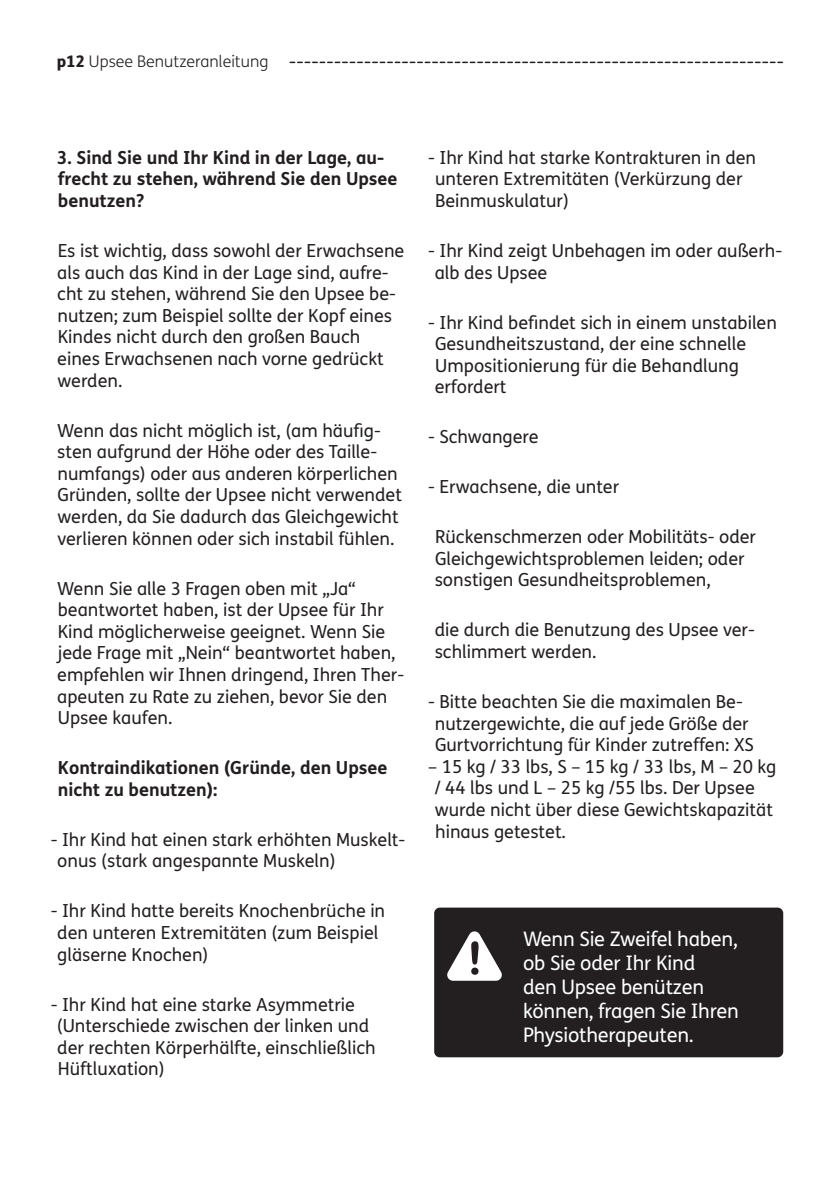
<style>
.page{position:relative;width:840px;height:1191px;background:#fff}
.page>*{position:absolute;margin:0;border:0;box-sizing:border-box;transform-origin:0 0}
.t1{font:20px/24px "FS Me";letter-spacing:-.01em;color:#fff}
.t2{font:18px/21.6px "FS Me";color:#231f20}
.t3{font:700 18px/21.6px "FS Me";color:#231f20}
.t4{font:300 16px "FS Me";color:#231f20}
.s1{font-weight:800}
</style>
<div class="page">
<svg style="left:290px;top:62px;width:492px;height:1px"></svg>
<div style="left:434px;top:907px;width:348px;height:150px;background:#231f20;border-radius:6px"></div>
<svg style="left:447px;top:931px;width:55px;height:49px"></svg>
<p class="t4" style="left:57px;top:51px;width:213px"><span class="s1">p12</span> Upsee Benutzeranleitung</p>
<p class="t3" style="left:57px;top:146px;width:342px">3. Sind Sie und Ihr Kind in der Lage, au&shy;frecht zu stehen, während Sie den Upsee benutzen?</p>
<p class="t2" style="left:57px;top:239px;width:348px">Es ist wichtig, dass sowohl der Erwachsene als auch das Kind in der Lage sind, aufre&shy;cht zu stehen, während Sie den Upsee be&shy;nutzen; zum Beispiel sollte der Kopf eines Kindes nicht durch den großen Bauch eines Erwachsenen nach vorne gedrückt werden.</p>
<p class="t2" style="left:57px;top:419px;width:346px">Wenn das nicht möglich ist, (am häufig&shy;sten aufgrund der Höhe oder des Taille&shy;numfangs) oder aus anderen körperlichen Gründen, sollte der Upsee nicht verwendet werden, da Sie dadurch das Gleichgewicht verlieren können oder sich instabil fühlen.</p>
<p class="t2" style="left:57px;top:577px;width:348px">Wenn Sie alle 3 Fragen oben mit „Ja“ beantwortet haben, ist der Upsee für Ihr Kind möglicherweise geeignet. Wenn Sie jede Frage mit „Nein“ beantwortet haben, empfehlen wir Ihnen dringend, Ihren Ther&shy;apeuten zu Rate zu ziehen, bevor Sie den Upsee kaufen.</p>
<p class="t3" style="left:58px;top:756px;width:331px">Kontraindikationen (Gründe, den Upsee nicht zu benutzen):</p>
<p class="t2" style="left:57px;top:828px;width:349px;text-indent:-6px">- Ihr Kind hat einen stark erhöhten Muskelt&shy;onus (stark angespannte Muskeln)</p>
<p class="t2" style="left:57px;top:900px;width:329px;text-indent:-6px">- Ihr Kind hatte bereits Knochenbrüche in den unteren Extremitäten (zum Beispiel gläserne Knochen)</p>
<p class="t2" style="left:57px;top:993px;width:320px;text-indent:-6px">- Ihr Kind hat eine starke Asymmetrie (Unterschiede zwischen der linken und der rechten Körperhälfte, einschließlich Hüftluxation)</p>
<p class="t2" style="left:435px;top:146px;width:322px;text-indent:-7px">- Ihr Kind hat starke Kontrakturen in den unteren Extremitäten (Verkürzung der<br>Beinmuskulatur)</p>
<p class="t2" style="left:434px;top:239px;width:349px;text-indent:-6px">- Ihr Kind zeigt Unbehagen im oder außerh&shy;alb des Upsee</p>
<p class="t2" style="left:434px;top:311px;width:343px;text-indent:-6px">- Ihr Kind befindet sich in einem unstabilen Gesundheitszustand, der eine schnelle Umpositionierung für die Behandlung erfordert</p>
<p class="t2" style="left:428px;top:426px;width:112px">- Schwangere</p>
<p class="t2" style="left:428px;top:476px;width:192px">- Erwachsene, die unter</p>
<p class="t2" style="left:434px;top:526px;width:322px">Rückenschmerzen oder Mobilitäts- oder<br>Gleichgewichtsproblemen leiden; oder sonstigen Gesundheitsproblemen,</p>
<p class="t2" style="left:434px;top:619px;width:321px">die durch die Benutzung des Upsee ver&shy;schlimmert werden.</p>
<p class="t2" style="left:434px;top:690px;width:320px;text-indent:-7px">- Bitte beachten Sie die maximalen Be&shy;nutzergewichte, die auf jede Größe der<br>Gurtvorrichtung für Kinder zutreffen: XS</p>
<p class="t2" style="left:434px;top:755px;width:343px;text-indent:-6px">– 15 kg / 33 lbs, S – 15 kg / 33 lbs, M – 20 kg / 44 lbs und L – 25 kg /55 lbs. Der Upsee wurde nicht über diese Gewichtskapazität hinaus getestet.</p>
<p class="t1" style="left:522px;top:927px;width:217px">Wenn Sie Zweifel haben, ob Sie oder Ihr Kind<br>den Upsee benützen können, fragen Sie Ihren<br>Physiotherapeuten.</p>
</div>
